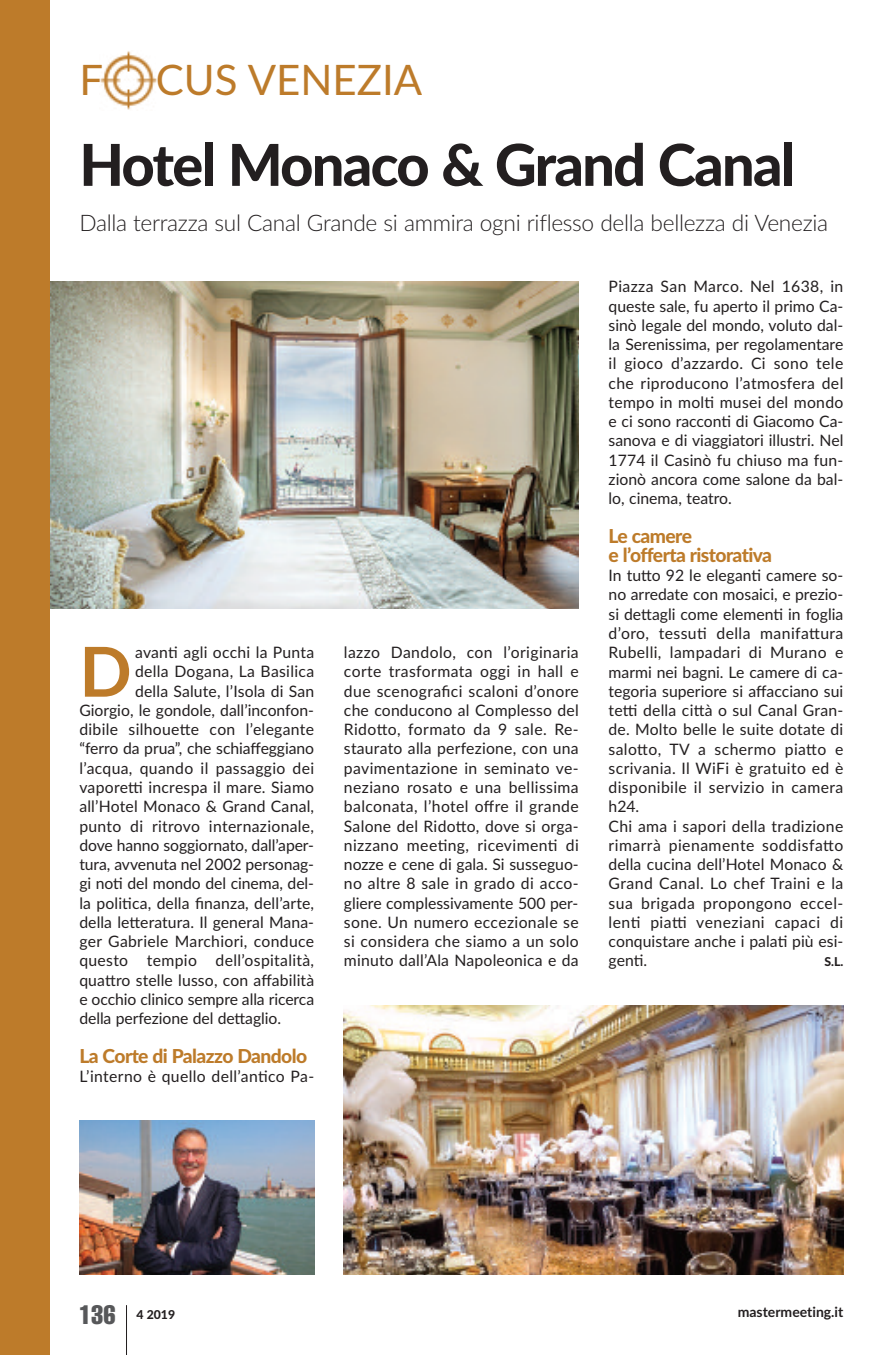
<style>
.page{position:relative;width:893px;height:1355px;background:#fff}
.page>*{position:absolute;margin:0;border:0;box-sizing:border-box;transform-origin:0 0}
.t1{font:700 68.77px "Lato";color:#bd7b2a}
.t2{font:800 57.75px "Lato";letter-spacing:-.03em;color:#231f20}
.t3{font:42px "Lato";color:#bd7b2a}
.t4{font:extra-condensed 26.25px "Helvetica";color:#57585a}
.t5{font:300 22.75px "Lato";letter-spacing:-.015em;color:#231f20}
.t6{font:800 19.25px/19.2px "Lato";letter-spacing:-.03em;color:#bd7b2a}
.t7{font:15.75px/19.2px "Lato";letter-spacing:.01em;color:#231f20;text-align:justify}
.t8{font:700 14px "Lato";color:#231f20}
.t9{font:800 12.25px "Lato";color:#231f20}
</style>
<div class="page">
<img style="left:50px;top:281px;width:529px;height:327px">
<hr style="left:126px;top:1305px;width:1px;height:49px;background:#231f20">
<img style="left:100px;top:51px;width:57px;height:59px">
<div style="left:0;top:0;width:50px;height:1354px;background:#bd7b2a"></div>
<img style="left:344px;top:1005px;width:499px;height:269px">
<img style="left:79px;top:1120px;width:235px;height:154px">
<h3 class="t3" style="left:79px;top:56px;width:25px">F</h3>
<h3 class="t3" style="left:156px;top:56px;width:268px">CUS VeNezIA</h3>
<h2 class="t2" style="left:79px;top:132px;width:718px">Hotel Monaco &amp; Grand Canal</h2>
<h3 class="t5" style="left:79px;top:210px;width:750px">Dalla terrazza sul Canal Grande si ammira ogni riflesso della bellezza di Venezia</h3>
<h1 class="t1" style="left:79px;top:632px;width:54px">D</h1>
<p class="t7" style="left:135px;top:643px;width:181px">avanti agli occhi la Punta</p>
<p class="t7" style="left:135px;top:662px;width:181px">della Dogana, La Basilica</p>
<p class="t7" style="left:135px;top:681px;width:181px">della Salute, l’Isola di San</p>
<p class="t7" style="left:79px;top:700px;width:236px">Giorgio, le gondole, dall’inconfon-</p>
<p class="t7" style="left:79px;top:720px;width:236px">dibile silhouette con l’elegante</p>
<p class="t7" style="left:79px;top:739px;width:236px">“ferro da prua”, che schiaffeggiano</p>
<p class="t7" style="left:79px;top:758px;width:236px">l’acqua, quando il passaggio dei</p>
<p class="t7" style="left:79px;top:777px;width:236px">vaporetti increspa il mare. Siamo</p>
<p class="t7" style="left:79px;top:797px;width:236px">all’Hotel Monaco &amp; Grand Canal,</p>
<p class="t7" style="left:79px;top:816px;width:236px">punto di ritrovo internazionale,</p>
<p class="t7" style="left:79px;top:835px;width:236px">dove hanno soggiornato, dall’aper-</p>
<p class="t7" style="left:79px;top:854px;width:236px">tura, avvenuta nel 2002 personag-</p>
<p class="t7" style="left:79px;top:874px;width:236px">gi noti del mondo del cinema, del-</p>
<p class="t7" style="left:79px;top:893px;width:236px">la politica, della finanza, dell’arte,</p>
<p class="t7" style="left:79px;top:912px;width:236px">della letteratura. Il general Mana-</p>
<p class="t7" style="left:79px;top:931px;width:236px">ger Gabriele Marchiori, conduce</p>
<p class="t7" style="left:79px;top:951px;width:236px">questo tempio dell’ospitalità,</p>
<p class="t7" style="left:79px;top:970px;width:236px">quattro stelle lusso, con affabilità</p>
<p class="t7" style="left:79px;top:989px;width:236px">e occhio clinico sempre alla ricerca</p>
<p class="t7" style="left:79px;top:1008px;width:203px">della perfezione del dettaglio.</p>
<p class="t6" style="left:79px;top:1046px;width:229px">La Corte di Palazzo Dandolo</p>
<p class="t7" style="left:79px;top:1066px;width:236px">L’interno è quello dell’antico Pa-</p>
<p class="t7" style="left:344px;top:643px;width:236px">lazzo Dandolo, con l’originaria corte trasformata oggi in hall e due scenografici scaloni d’onore che conducono al Complesso del Ridotto, formato da 9 sale. Re&shy;staurato alla perfezione, con una pavimentazione in seminato ve&shy;neziano rosato e una bellissima balconata, l’hotel offre il grande Salone del Ridotto, dove si orga&shy;nizzano meeting, ricevimenti di nozze e cene di gala. Si susseguo&shy;no altre 8 sale in grado di acco&shy;gliere complessivamente 500 per&shy;sone. Un numero eccezionale se si considera che siamo a un solo minuto dall’Ala Napoleonica e da</p>
<p class="t7" style="left:609px;top:277px;width:236px">Piazza San Marco. Nel 1638, in queste sale, fu aperto il primo Ca&shy;sinò legale del mondo, voluto dal&shy;la Serenissima, per regolamentare il gioco d’azzardo. Ci sono tele che riproducono l’atmosfera del tempo in molti musei del mondo e ci sono racconti di Giacomo Ca&shy;sanova e di viaggiatori illustri. Nel 1774 il Casinò fu chiuso ma fun&shy;zionò ancora come salone da bal&shy;lo, cinema, teatro.</p>
<p class="t6" style="left:609px;top:526px;width:165px">Le camere<br>e l’offerta ristorativa</p>
<p class="t7" style="left:609px;top:566px;width:236px;text-align:left">In tutto 92 le eleganti camere so&shy;no arredate con mosaici, e prezio&shy;si dettagli come elementi in foglia d’oro, tessuti della manifattura<br>Rubelli, lampadari di Murano e marmi nei bagni. Le camere di ca&shy;tegoria superiore si affacciano sui tetti della città o sul Canal Gran&shy;de. Molto belle le suite dotate di salotto, TV a schermo piatto e scrivania. Il WiFi è gratuito ed è disponibile il servizio in camera h24.<br>Chi ama i sapori della tradizione rimarrà pienamente soddisfatto della cucina dell’Hotel Monaco &amp;<br>Grand Canal. Lo chef Traini e la sua brigada propongono eccel&shy;lenti piatti veneziani capaci di conquistare anche i palati più esi&shy;genti.</p>
<p class="t9" style="left:824px;top:955px;width:20px">S.L.</p>
<h3 class="t4" style="left:79px;top:1305px;width:38px">136</h3>
<p class="t9" style="left:136px;top:1307px;width:40px">4 2019</p>
<p class="t8" style="left:738px;top:1303px;width:107px">mastermeeting.it</p>
</div>
